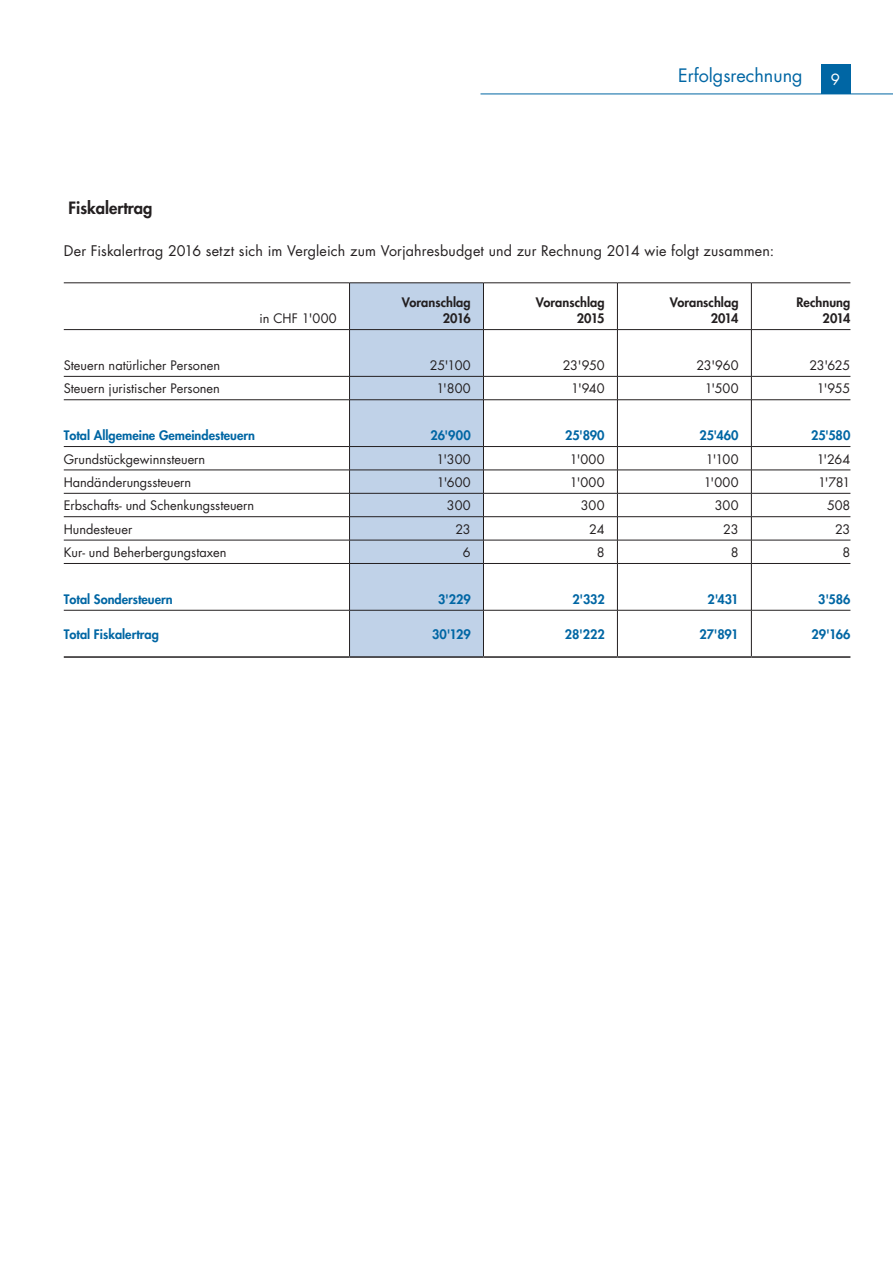
<style>
.page{position:relative;width:893px;height:1263px;background:#fff}
.page>*{position:absolute;margin:0;border:0;box-sizing:border-box;transform-origin:0 0}
.t1{font:18px "Futura Std";color:#0066a4}
.t2{font:800 16.5px "Futura Std";color:#231f20}
.t3{font:15px "Futura Std";color:#fff}
.t4{font:14.25px "Futura Std";letter-spacing:.01em;color:#231f20}
.t5{font:12.75px "Futura Std";color:#231f20}
.t6{font:800 12.75px "Futura Std";color:#0066a4}
.t7{font:800 12.75px/16.5px "Futura Std";letter-spacing:.005em;color:#231f20;text-align:right}
</style>
<div class="page">
<div style="left:821px;top:64px;width:29px;height:30px;background:#0066a4"></div>
<hr style="left:480px;top:94px;width:413px;height:1px;background:#0066a4">
<div style="left:350px;top:284px;width:133px;height:372px;background:#c0d2e8"></div>
<hr style="left:349px;top:283px;width:1px;height:46px;background:#231f20">
<hr style="left:483px;top:283px;width:1px;height:46px;background:#231f20">
<hr style="left:617px;top:283px;width:1px;height:46px;background:#231f20">
<hr style="left:751px;top:283px;width:1px;height:46px;background:#231f20">
<hr style="left:64px;top:329px;width:286px;height:1px;background:#231f20">
<hr style="left:350px;top:329px;width:133px;height:1px;background:#231f20">
<hr style="left:349px;top:330px;width:1px;height:46px;background:#231f20">
<hr style="left:483px;top:329px;width:134px;height:1px;background:#231f20">
<hr style="left:483px;top:330px;width:1px;height:46px;background:#231f20">
<hr style="left:617px;top:329px;width:134px;height:1px;background:#231f20">
<hr style="left:617px;top:330px;width:1px;height:46px;background:#231f20">
<hr style="left:751px;top:329px;width:99px;height:1px;background:#231f20">
<hr style="left:751px;top:330px;width:1px;height:46px;background:#231f20">
<hr style="left:64px;top:376px;width:286px;height:1px;background:#231f20">
<hr style="left:350px;top:376px;width:133px;height:1px;background:#231f20">
<svg style="left:349px;top:377px;width:1px;height:22px"></svg>
<hr style="left:483px;top:376px;width:134px;height:1px;background:#231f20">
<svg style="left:483px;top:377px;width:1px;height:22px"></svg>
<hr style="left:617px;top:376px;width:134px;height:1px;background:#231f20">
<svg style="left:617px;top:377px;width:1px;height:22px"></svg>
<hr style="left:751px;top:376px;width:99px;height:1px;background:#231f20">
<svg style="left:751px;top:377px;width:1px;height:22px"></svg>
<hr style="left:64px;top:399px;width:286px;height:1px;background:#231f20">
<hr style="left:350px;top:399px;width:133px;height:1px;background:#231f20">
<hr style="left:349px;top:400px;width:1px;height:46px;background:#231f20">
<hr style="left:483px;top:399px;width:134px;height:1px;background:#231f20">
<hr style="left:483px;top:400px;width:1px;height:46px;background:#231f20">
<hr style="left:617px;top:399px;width:134px;height:1px;background:#231f20">
<hr style="left:617px;top:400px;width:1px;height:46px;background:#231f20">
<hr style="left:751px;top:399px;width:99px;height:1px;background:#231f20">
<hr style="left:751px;top:400px;width:1px;height:46px;background:#231f20">
<hr style="left:64px;top:446px;width:286px;height:1px;background:#231f20">
<hr style="left:350px;top:446px;width:133px;height:1px;background:#231f20">
<hr style="left:483px;top:446px;width:134px;height:1px;background:#231f20">
<hr style="left:617px;top:446px;width:134px;height:1px;background:#231f20">
<hr style="left:751px;top:446px;width:99px;height:1px;background:#231f20">
<hr style="left:64px;top:470px;width:286px;height:1px;background:#231f20">
<hr style="left:350px;top:470px;width:133px;height:1px;background:#231f20">
<hr style="left:483px;top:470px;width:134px;height:1px;background:#231f20">
<hr style="left:617px;top:470px;width:134px;height:1px;background:#231f20">
<hr style="left:751px;top:470px;width:99px;height:1px;background:#231f20">
<hr style="left:64px;top:493px;width:286px;height:1px;background:#231f20">
<hr style="left:350px;top:493px;width:133px;height:1px;background:#231f20">
<hr style="left:483px;top:493px;width:134px;height:1px;background:#231f20">
<hr style="left:617px;top:493px;width:134px;height:1px;background:#231f20">
<hr style="left:751px;top:493px;width:99px;height:1px;background:#231f20">
<hr style="left:64px;top:516px;width:286px;height:1px;background:#231f20">
<hr style="left:350px;top:516px;width:133px;height:1px;background:#231f20">
<hr style="left:483px;top:516px;width:134px;height:1px;background:#231f20">
<hr style="left:617px;top:516px;width:134px;height:1px;background:#231f20">
<hr style="left:751px;top:516px;width:99px;height:1px;background:#231f20">
<hr style="left:64px;top:540px;width:286px;height:1px;background:#231f20">
<hr style="left:350px;top:540px;width:133px;height:1px;background:#231f20">
<svg style="left:349px;top:447px;width:1px;height:116px"></svg>
<hr style="left:483px;top:540px;width:134px;height:1px;background:#231f20">
<svg style="left:483px;top:447px;width:1px;height:116px"></svg>
<hr style="left:617px;top:540px;width:134px;height:1px;background:#231f20">
<svg style="left:617px;top:447px;width:1px;height:116px"></svg>
<hr style="left:751px;top:540px;width:99px;height:1px;background:#231f20">
<svg style="left:751px;top:447px;width:1px;height:116px"></svg>
<hr style="left:64px;top:563px;width:286px;height:1px;background:#231f20">
<hr style="left:350px;top:563px;width:133px;height:1px;background:#231f20">
<hr style="left:349px;top:564px;width:1px;height:46px;background:#231f20">
<hr style="left:483px;top:563px;width:134px;height:1px;background:#231f20">
<hr style="left:483px;top:564px;width:1px;height:46px;background:#231f20">
<hr style="left:617px;top:563px;width:134px;height:1px;background:#231f20">
<hr style="left:617px;top:564px;width:1px;height:46px;background:#231f20">
<hr style="left:751px;top:563px;width:99px;height:1px;background:#231f20">
<hr style="left:751px;top:564px;width:1px;height:46px;background:#231f20">
<hr style="left:64px;top:610px;width:286px;height:1px;background:#231f20">
<hr style="left:350px;top:610px;width:133px;height:1px;background:#231f20">
<hr style="left:349px;top:610px;width:1px;height:46px;background:#231f20">
<hr style="left:483px;top:610px;width:134px;height:1px;background:#231f20">
<hr style="left:483px;top:610px;width:1px;height:46px;background:#231f20">
<hr style="left:617px;top:610px;width:134px;height:1px;background:#231f20">
<hr style="left:617px;top:610px;width:1px;height:46px;background:#231f20">
<hr style="left:751px;top:610px;width:99px;height:1px;background:#231f20">
<hr style="left:751px;top:610px;width:1px;height:46px;background:#231f20">
<hr style="left:64px;top:283px;width:286px;height:1px;background:#231f20">
<hr style="left:350px;top:283px;width:133px;height:1px;background:#231f20">
<hr style="left:483px;top:283px;width:134px;height:1px;background:#231f20">
<hr style="left:617px;top:283px;width:134px;height:1px;background:#231f20">
<hr style="left:751px;top:283px;width:99px;height:1px;background:#231f20">
<hr style="left:64px;top:656px;width:286px;height:2px;background:#231f20">
<hr style="left:350px;top:656px;width:133px;height:2px;background:#231f20">
<hr style="left:483px;top:656px;width:134px;height:2px;background:#231f20">
<hr style="left:617px;top:656px;width:134px;height:2px;background:#231f20">
<hr style="left:751px;top:656px;width:99px;height:2px;background:#231f20">
<h1 class="t1" style="left:678px;top:64px;width:126px">Erfolgsrechnung</h1>
<p class="t3" style="left:831px;top:70px;width:11px">9</p>
<p class="t2" style="left:69px;top:197px;width:86px">Fiskalertrag</p>
<p class="t4" style="left:64px;top:241px;width:712px">Der Fiskalertrag 2016 setzt sich im Vergleich zum Vorjahresbudget und zur Rechnung 2014 wie folgt zusammen:</p>
<p class="t5" style="left:259px;top:310px;width:79px">in CHF 1'000</p>
<p class="t7" style="left:402px;top:294px;width:70px">Voranschlag<br>2016</p>
<p class="t7" style="left:536px;top:294px;width:70px">Voranschlag<br>2015</p>
<p class="t7" style="left:670px;top:294px;width:70px">Voranschlag<br>2014</p>
<p class="t7" style="left:797px;top:294px;width:55px">Rechnung<br>2014</p>
<p class="t5" style="left:64px;top:357px;width:158px">Steuern natürlicher Personen</p>
<p class="t5" style="left:430px;top:357px;width:42px">25'100</p>
<p class="t5" style="left:563px;top:357px;width:43px">23'950</p>
<p class="t5" style="left:696px;top:357px;width:44px">23'960</p>
<p class="t5" style="left:809px;top:357px;width:43px">23'625</p>
<p class="t5" style="left:64px;top:380px;width:158px">Steuern juristischer Personen</p>
<p class="t5" style="left:436px;top:380px;width:36px">1'800</p>
<p class="t5" style="left:571px;top:380px;width:35px">1'940</p>
<p class="t5" style="left:705px;top:380px;width:35px">1'500</p>
<p class="t5" style="left:817px;top:380px;width:35px">1'955</p>
<p class="t6" style="left:64px;top:427px;width:193px">Total Allgemeine Gemeindesteuern</p>
<p class="t6" style="left:431px;top:427px;width:42px">26'900</p>
<p class="t6" style="left:565px;top:427px;width:41px">25'890</p>
<p class="t6" style="left:699px;top:427px;width:41px">25'460</p>
<p class="t6" style="left:811px;top:427px;width:41px">25'580</p>
<p class="t5" style="left:64px;top:451px;width:143px">Grundstückgewinnsteuern</p>
<p class="t5" style="left:437px;top:451px;width:36px">1'300</p>
<p class="t5" style="left:570px;top:451px;width:36px">1'000</p>
<p class="t5" style="left:706px;top:451px;width:34px">1'100</p>
<p class="t5" style="left:817px;top:451px;width:35px">1'264</p>
<p class="t5" style="left:64px;top:474px;width:129px">Handänderungssteuern</p>
<p class="t5" style="left:437px;top:474px;width:35px">1'600</p>
<p class="t5" style="left:570px;top:474px;width:36px">1'000</p>
<p class="t5" style="left:704px;top:474px;width:36px">1'000</p>
<p class="t5" style="left:818px;top:474px;width:34px">1'781</p>
<p class="t5" style="left:64px;top:497px;width:192px">Erbschafts- und Schenkungssteuern</p>
<p class="t5" style="left:447px;top:497px;width:25px">300</p>
<p class="t5" style="left:581px;top:497px;width:25px">300</p>
<p class="t5" style="left:715px;top:497px;width:25px">300</p>
<p class="t5" style="left:827px;top:497px;width:25px">508</p>
<p class="t5" style="left:64px;top:521px;width:70px">Hundesteuer</p>
<p class="t5" style="left:455px;top:521px;width:17px">23</p>
<p class="t5" style="left:589px;top:521px;width:17px">24</p>
<p class="t5" style="left:723px;top:521px;width:17px">23</p>
<p class="t5" style="left:835px;top:521px;width:17px">23</p>
<p class="t5" style="left:64px;top:544px;width:164px">Kur- und Beherbergungstaxen</p>
<p class="t5" style="left:463px;top:544px;width:9px">6</p>
<p class="t5" style="left:597px;top:544px;width:9px">8</p>
<p class="t5" style="left:731px;top:544px;width:9px">8</p>
<p class="t5" style="left:843px;top:544px;width:9px">8</p>
<p class="t6" style="left:64px;top:591px;width:110px">Total Sondersteuern</p>
<p class="t6" style="left:438px;top:591px;width:34px">3'229</p>
<p class="t6" style="left:572px;top:591px;width:34px">2'332</p>
<p class="t6" style="left:707px;top:591px;width:33px">2'431</p>
<p class="t6" style="left:818px;top:591px;width:34px">3'586</p>
<p class="t6" style="left:64px;top:626px;width:97px">Total Fiskalertrag</p>
<p class="t6" style="left:432px;top:626px;width:40px">30'129</p>
<p class="t6" style="left:565px;top:626px;width:41px">28'222</p>
<p class="t6" style="left:700px;top:626px;width:41px">27'891</p>
<p class="t6" style="left:811px;top:626px;width:40px">29'166</p>
</div>
